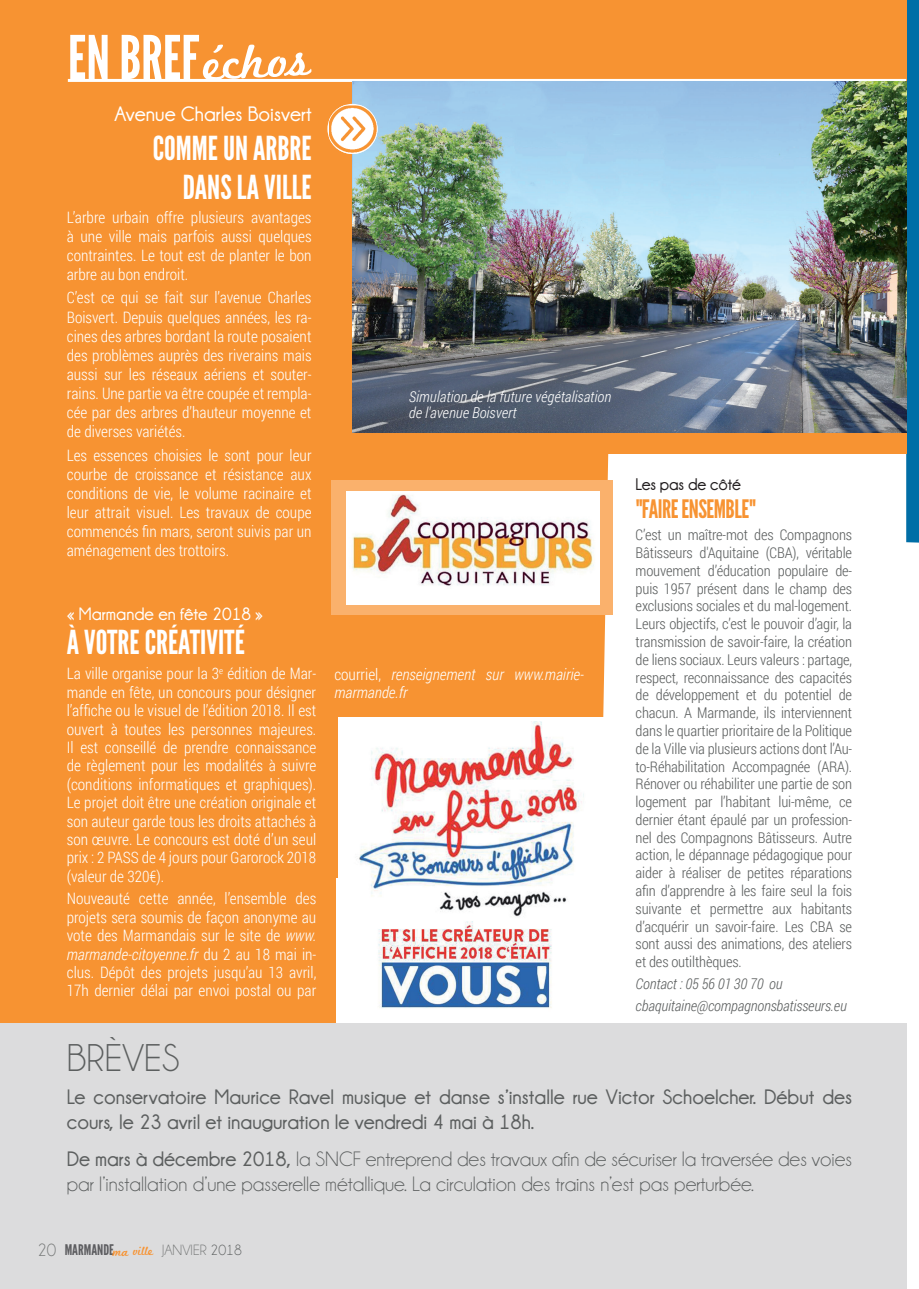
<style>
.page{position:relative;width:919px;height:1289px;background:#fff}
.page>*{position:absolute;margin:0;border:0;box-sizing:border-box;transform-origin:0 0}
.t1{font:60px "League Gothic";color:#fff}
.t2{font:50.1px "Marketing Script";color:#fff}
.t3{font:39px "Champagne&Limousines";color:#5c5f5f}
.t4{font:33px/39px "League Gothic";color:#fff;text-align:right}
.t5{font:25.35px "League Gothic";letter-spacing:-.02em;color:#f79332}
.t6{font:21px/25.2px "Champagne&Limousines";color:#5c5f5f}
.t7{font:700 21px/25.2px "Champagne&Limousines";color:#5c5f5f}
.t8{font:700 21px "Champagne&Limousines";color:#fff}
.t9{font:700 18px "Champagne&Limousines";color:#fff}
.t10{font:700 16.95px "Champagne&Limousines";letter-spacing:-.01em;color:#231f20}
.t11{font:300 15.75px/18.5px "Roboto Condensed";color:#fff;text-align:justify}
.t12{font:italic 300 15.75px/18.5px "Roboto Condensed";color:#fff}
.t13{font:italic 300 15px/16.5px "Roboto Condensed";color:#fff}
.t14{font:15px "Champagne&Limousines";color:#747676}
.t15{font:300 14.85px/17.9px "Roboto Condensed";letter-spacing:-.01em;color:#5c5f5f;text-align:justify}
.t16{font:italic 300 14.85px/21.8px "Roboto Condensed";letter-spacing:-.01em;color:#5c5f5f}
.t17{font:14.7px "League Gothic";color:#5e5e61;scale:1.06 1}
.t18{font:12.45px "Marketing Script";color:#f79332}
.s1{font-style:italic}
.s2{font-style:normal}
.s3{font-weight:700}
.s4{font-family:"Champagne&Limousines";font-size:18px;color:#747676}
.s5{color:#5c5f5f}
</style>
<div class="page">
<div style="left:0;top:0;width:616px;height:1023px;background:#f79332"></div>
<div style="left:0;top:1023px;width:906px;height:265px;background:#dcdcdd"></div>
<div style="left:906px;top:0;width:12px;height:542px;background:#006ea6"></div>
<div style="left:332px;top:480px;width:281px;height:135px;background:#fab16c"></div>
<img style="left:347px;top:491px;width:253px;height:114px">
<div style="left:558px;top:0;width:348px;height:453px;background:#f79332"></div>
<hr style="left:68px;top:79px;width:838px;height:3px;background:#fff">
<img style="left:352px;top:82px;width:554px;height:350px">
<img style="left:329px;top:105px;width:48px;height:49px">
<div style="left:338px;top:717px;width:265px;height:306px;background:#fff"></div>
<img style="left:359px;top:721px;width:225px;height:287px">
<h1 class="t1" style="left:68px;top:22px;width:133px">EN BREF</h1>
<h2 class="t2" style="left:202px;top:34px;width:108px;rotate:-3deg">échos</h2>
<h3 class="t8" style="left:115px;top:102px;width:198px">Avenue Charles boisvert</h3>
<h3 class="t4" style="left:153px;top:129px;width:160px">COMME UN ARBRE<br>DANS LA VILLE</h3>
<p class="t11" style="left:67px;top:207px;width:246px;line-height:19px">L’arbre urbain offre plusieurs avantages à une ville mais parfois aussi quelques contraintes. Le tout est de planter le bon arbre au bon endroit.</p>
<p class="t11" style="left:67px;top:288px;width:246px;line-height:19px">C’est ce qui se fait sur l’avenue Charles Boisvert. Depuis quelques années, les ra&shy;cines des arbres bordant la route posaient des problèmes auprès des riverains mais aussi sur les réseaux aériens et souter&shy;rains. Une partie va être coupée et rempla&shy;cée par des arbres d’hauteur moyenne et de diverses variétés.</p>
<p class="t11" style="left:67px;top:445px;width:246px;line-height:19px">Les essences choisies le sont pour leur courbe de croissance et résistance aux conditions de vie, le volume racinaire et leur attrait visuel. Les travaux de coupe commencés fin mars, seront suivis par un aménagement des trottoirs.</p>
<p class="t13" style="left:409px;top:388px;width:204px">Simulation de la future végétalisation de l'avenue Boisvert</p>
<p class="t9" style="left:67px;top:603px;width:198px">« Marmande en fête 2018 »</p>
<h3 class="t4" style="left:67px;top:623px;width:179px">À VOTRE CRÉATIVITÉ</h3>
<p class="t11" style="left:67px;top:664px;width:251px">La ville organise pour la 3<sup>e</sup> édition de Mar&shy;mande en fête, un concours pour désigner l’affiche ou le visuel de l’édition 2018. Il est ouvert à toutes les personnes majeures.<br>Il est conseillé de prendre connaissance de règlement pour les modalités à suivre (conditions informatiques et graphiques).<br>Le projet doit être une création originale et son auteur garde tous les droits attachés à son œuvre. Le concours est doté d’un seul prix : 2 PASS de 4 jours pour Garorock 2018 (valeur de 320€).</p>
<p class="t11" style="left:67px;top:889px;width:251px">Nouveauté cette année, l’ensemble des projets sera soumis de façon anonyme au vote des Marmandais sur le site de <span class="s1">www. marmande-citoyenne.fr</span> du 2 au 18 mai in&shy;clus. Dépôt des projets jusqu’au 13 avril, 17h dernier délai par envoi postal ou par</p>
<h3 class="t3" style="left:67px;top:1036px;width:114px">bRÈVES</h3>
<p class="t12" style="left:334px;top:664px;width:251px"><span class="s2">courriel,</span> renseignement sur www.mairie&shy;marmande.fr</p>
<p class="t10" style="left:635px;top:475px;width:107px">les pas de côté</p>
<h3 class="t5" style="left:635px;top:494px;width:121px">"FAIRE ENSEMBLE"</h3>
<p class="t15" style="left:635px;top:525px;width:218px">C’est un maître-mot des Compagnons Bâtisseurs d'Aquitaine (CBA), véritable mouvement d’éducation populaire de&shy;puis 1957 présent dans le champ des exclusions sociales et du mal-logement.<br>Leurs objectifs, c’est le pouvoir d’agir, la transmission de savoir-faire, la création de liens sociaux. Leurs valeurs : partage, respect, reconnaissance des capacités de développement et du potentiel de chacun. A Marmande, ils interviennent dans le quartier prioritaire de la Politique de la Ville via plusieurs actions dont l’Au&shy;to-Réhabilitation Accompagnée (ARA).<br>Rénover ou réhabiliter une partie de son logement par l’habitant lui-même, ce dernier étant épaulé par un profession&shy;nel des Compagnons Bâtisseurs. Autre action, le dépannage pédagogique pour aider à réaliser de petites réparations afin d’apprendre à les faire seul la fois suivante et permettre aux habitants d’acquérir un savoir-faire. Les CBA se sont aussi des animations, des ateliers et des outilthèques.</p>
<p class="t16" style="left:635px;top:972px;width:213px">Contact : 05 56 01 30 70 ou cbaquitaine@compagnonsbatisseurs.eu</p>
<h3 class="t7" style="left:67px;top:1084px;width:786px">le conservatoire Maurice Ravel musique et danse s’installe rue Victor Schoelcher. Début des cours, le 23 avril et inauguration le vendredi 4 mai à 18h.</h3>
<h3 class="t6" style="left:67px;top:1146px;width:786px"><span class="s3">De mars à décembre 2018,</span> la SNCF entreprend des travaux afin de sécuriser la traversée des voies par l’installation d’une passerelle métallique. La circulation des trains n’est pas perturbée.</h3>
<p class="t17" style="left:38px;top:1240px;width:74px"><span class="s4">20</span> MARMANDE</p>
<p class="t18" style="left:112px;top:1244px;width:42px;rotate:-3deg">ma ville</p>
<p class="t14" style="left:162px;top:1241px;width:81px">JANVIER <span class="s5">2018</span></p>
</div>
